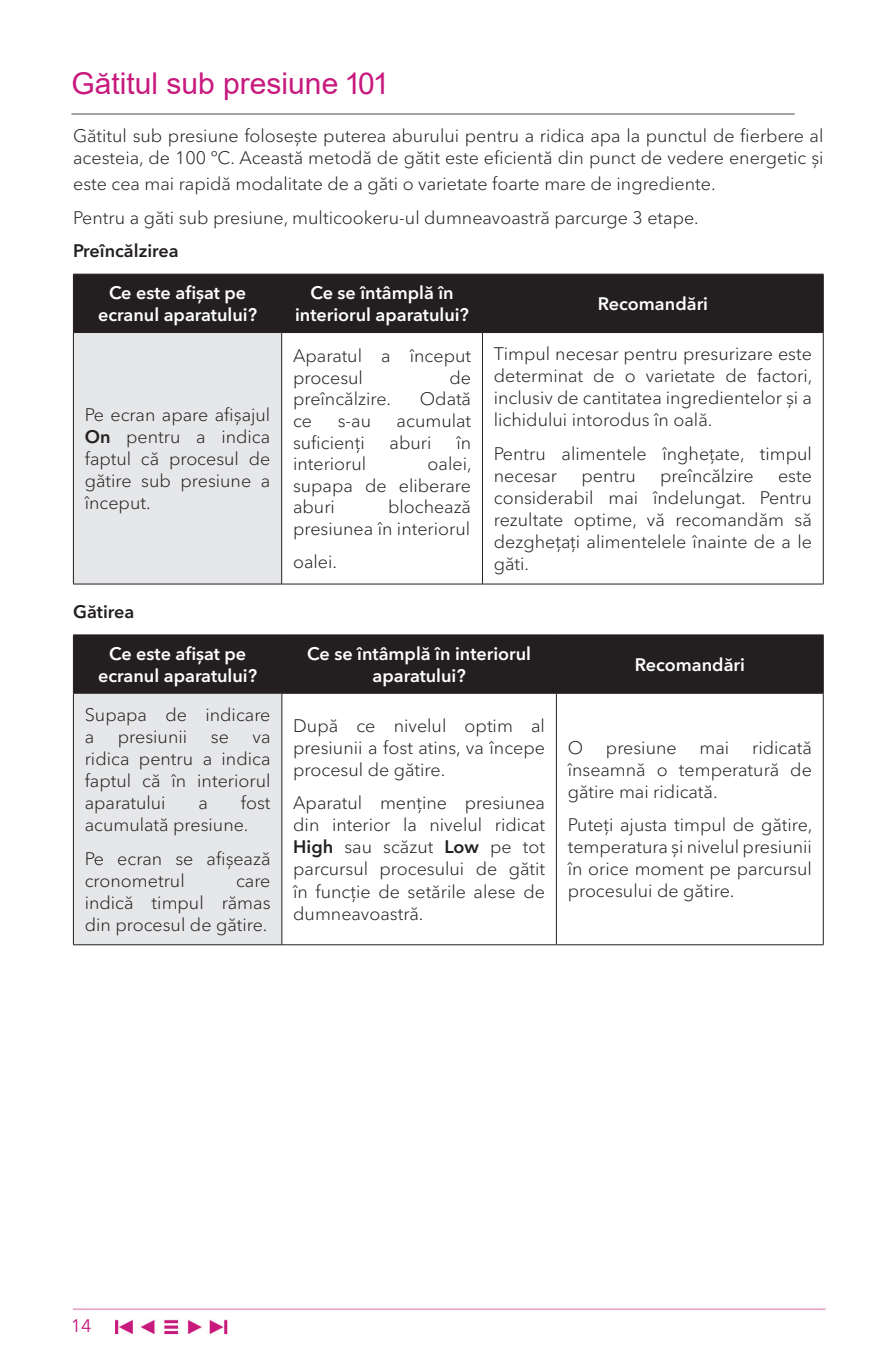
<style>
.page{position:relative;width:895px;height:1365px;background:#fff}
.page>*{position:absolute;margin:0;border:0;box-sizing:border-box;transform-origin:0 0}
.t1{font:30px "Arial";color:#c7197e}
.t2{font:300 18px/22px "Avenir Next LT Pro";color:#231f20;text-align:justify}
.t3{font:600 18px/22px "Avenir Next LT Pro";color:#fff;text-align:center}
.t4{font:600 18px "Avenir Next LT Pro";color:#231f20}
.t5{font:18px "Avenir Next LT Pro";color:#c6197b}
.s1{font-weight:600}
</style>
<div class="page">
<img style="left:72px;top:1308px;width:754px;height:27px">
<div style="left:74px;top:275px;width:749px;height:57px;background:#231f20"></div>
<div style="left:73px;top:332px;width:209px;height:252px;background:#e6e7e9"></div>
<hr style="left:73px;top:274px;width:209px;height:1px;background:#231f20">
<hr style="left:73px;top:274px;width:1px;height:58px;background:#231f20">
<hr style="left:282px;top:274px;width:200px;height:1px;background:#231f20">
<hr style="left:281px;top:274px;width:1px;height:58px;background:#231f20">
<hr style="left:482px;top:274px;width:341px;height:1px;background:#231f20">
<hr style="left:482px;top:274px;width:1px;height:58px;background:#231f20">
<hr style="left:823px;top:274px;width:1px;height:58px;background:#231f20">
<hr style="left:73px;top:332px;width:209px;height:1px;background:#231f20">
<hr style="left:73px;top:333px;width:1px;height:250px;background:#231f20">
<hr style="left:282px;top:332px;width:200px;height:1px;background:#231f20">
<hr style="left:281px;top:333px;width:1px;height:250px;background:#231f20">
<hr style="left:482px;top:332px;width:341px;height:1px;background:#231f20">
<hr style="left:482px;top:333px;width:1px;height:250px;background:#231f20">
<hr style="left:823px;top:333px;width:1px;height:250px;background:#231f20">
<hr style="left:73px;top:583px;width:209px;height:1px;background:#231f20">
<hr style="left:282px;top:583px;width:200px;height:1px;background:#231f20">
<hr style="left:482px;top:583px;width:341px;height:1px;background:#231f20">
<div style="left:74px;top:635px;width:749px;height:57px;background:#231f20"></div>
<div style="left:73px;top:693px;width:209px;height:251px;background:#e6e7e9"></div>
<hr style="left:73px;top:634px;width:209px;height:1px;background:#231f20">
<hr style="left:73px;top:635px;width:1px;height:58px;background:#231f20">
<hr style="left:282px;top:634px;width:274px;height:1px;background:#231f20">
<hr style="left:281px;top:635px;width:1px;height:58px;background:#231f20">
<hr style="left:556px;top:634px;width:267px;height:1px;background:#231f20">
<hr style="left:556px;top:635px;width:1px;height:58px;background:#231f20">
<hr style="left:823px;top:635px;width:1px;height:58px;background:#231f20">
<hr style="left:73px;top:692px;width:209px;height:1px;background:#231f20">
<hr style="left:73px;top:693px;width:1px;height:251px;background:#231f20">
<hr style="left:282px;top:692px;width:274px;height:1px;background:#231f20">
<hr style="left:281px;top:693px;width:1px;height:251px;background:#231f20">
<hr style="left:556px;top:692px;width:267px;height:1px;background:#231f20">
<hr style="left:556px;top:693px;width:1px;height:251px;background:#231f20">
<hr style="left:823px;top:693px;width:1px;height:251px;background:#231f20">
<hr style="left:73px;top:944px;width:209px;height:1px;background:#231f20">
<hr style="left:282px;top:944px;width:274px;height:1px;background:#231f20">
<hr style="left:556px;top:944px;width:267px;height:1px;background:#231f20">
<hr style="left:71px;top:114px;width:723px;height:1px;background:#484e54">
<h1 class="t1" style="left:71px;top:63px;width:317px">Gătitul sub presiune 101</h1>
<p class="t2" style="left:73px;top:125px;width:752px">Gătitul sub presiune folosește puterea aburului pentru a ridica apa la punctul de fierbere al acesteia, de 100 ºC. Această metodă de gătit este eficientă din punct de vedere energetic și</p>
<p class="t2" style="left:73px;top:167px;width:644px;line-height:33.4px">este cea mai rapidă modalitate de a găti o varietate foarte mare de ingrediente.<br>Pentru a găti sub presiune, multicookeru-ul dumneavoastră parcurge 3 etape.</p>
<p class="t4" style="left:73px;top:239px;width:107px">Preîncălzirea</p>
<p class="t3" style="left:98px;top:282px;width:160px">Ce este afișat pe ecranul aparatului?</p>
<p class="t3" style="left:295px;top:282px;width:175px">Ce se întâmplă în interiorul aparatului?</p>
<p class="t3" style="left:597px;top:293px;width:112px">Recomandări</p>
<p class="t2" style="left:85px;top:404px;width:187px">Pe ecran apare afișajul <span class="s1">On</span> pentru a indica faptul că procesul de gătire sub presiune a început.</p>
<p class="t2" style="left:293px;top:345px;width:180px">Aparatul a început procesul</p>
<p class="t2" style="left:449px;top:366px;width:23px">de</p>
<p class="t2" style="left:293px;top:388px;width:100px">preîncălzire.</p>
<p class="t2" style="left:420px;top:388px;width:53px">Odată</p>
<p class="t2" style="left:293px;top:409px;width:21px">ce</p>
<p class="t2" style="left:338px;top:409px;width:35px">s-au</p>
<p class="t2" style="left:396px;top:409px;width:76px">acumulat</p>
<p class="t2" style="left:293px;top:431px;width:73px">suficienți</p>
<p class="t2" style="left:389px;top:431px;width:43px">aburi</p>
<p class="t2" style="left:456px;top:431px;width:16px">în</p>
<p class="t2" style="left:293px;top:453px;width:75px">interiorul</p>
<p class="t2" style="left:293px;top:453px;width:180px;text-indent:135px">oalei, supapa de eliberare aburi</p>
<p class="t2" style="left:293px;top:496px;width:180px;text-align:right">blochează<br>presiunea în interiorul</p>
<p class="t2" style="left:293px;top:550px;width:45px">oalei.</p>
<p class="t2" style="left:494px;top:343px;width:320px">Timpul necesar pentru presurizare este determinat de o varietate de factori, inclusiv de cantitatea ingredientelor și a lichidului intorodus în oală.</p>
<p class="t2" style="left:494px;top:442px;width:319px">Pentru alimentele înghețate, timpul necesar</p>
<p class="t2" style="left:581px;top:464px;width:56px">pentru</p>
<p class="t2" style="left:660px;top:464px;width:95px">preîncălzire</p>
<p class="t2" style="left:494px;top:464px;width:319px;text-indent:284px">este considerabil mai îndelungat. Pentru rezultate optime, vă recomandăm să dezghețați alimentelele înainte de a le găti.</p>
<p class="t4" style="left:73px;top:600px;width:63px">Gătirea</p>
<p class="t3" style="left:98px;top:642px;width:160px">Ce este afișat pe ecranul aparatului?</p>
<p class="t3" style="left:307px;top:642px;width:225px">Ce se întâmplă în interiorul aparatului?</p>
<p class="t3" style="left:634px;top:653px;width:112px">Recomandări</p>
<p class="t2" style="left:85px;top:703px;width:187px">Supapa de indicare a</p>
<p class="t2" style="left:293px;top:714px;width:253px">După ce nivelul optim al presiunii a fost atins, va începe procesul de gătire.</p>
<p class="t2" style="left:293px;top:792px;width:253px">Aparatul menține presiunea din interior la nivelul ridicat <span class="s1">High</span> sau scăzut <span class="s1">Low</span> pe tot parcursul procesului de gătit în funcție de setările alese de dumneavoastră.</p>
<p class="t2" style="left:118px;top:725px;width:71px">presiunii</p>
<p class="t2" style="left:211px;top:725px;width:20px">se</p>
<p class="t2" style="left:85px;top:725px;width:187px;text-indent:168px">va ridica pentru a indica faptul că în interiorul aparatului</p>
<p class="t2" style="left:567px;top:736px;width:246px;text-indent:184px">ridicată înseamnă o temperatură de gătire mai ridicată.</p>
<p class="t2" style="left:567px;top:814px;width:246px">Puteți ajusta timpul de gătire, temperatura și nivelul presiunii în orice moment pe parcursul procesului de gătire.</p>
<p class="t2" style="left:567px;top:736px;width:17px">O</p>
<p class="t2" style="left:606px;top:736px;width:72px">presiune</p>
<p class="t2" style="left:699px;top:736px;width:31px">mai</p>
<p class="t2" style="left:85px;top:791px;width:187px;text-indent:156px">fost acumulată presiune.</p>
<p class="t2" style="left:85px;top:847px;width:187px">Pe ecran se afișează cronometrul</p>
<p class="t2" style="left:198px;top:791px;width:11px">a</p>
<p class="t2" style="left:85px;top:869px;width:187px;text-indent:151px">care indică timpul rămas din procesul de gătire.</p>
<p class="t5" style="left:71px;top:1314px;width:22px">14</p>
</div>
